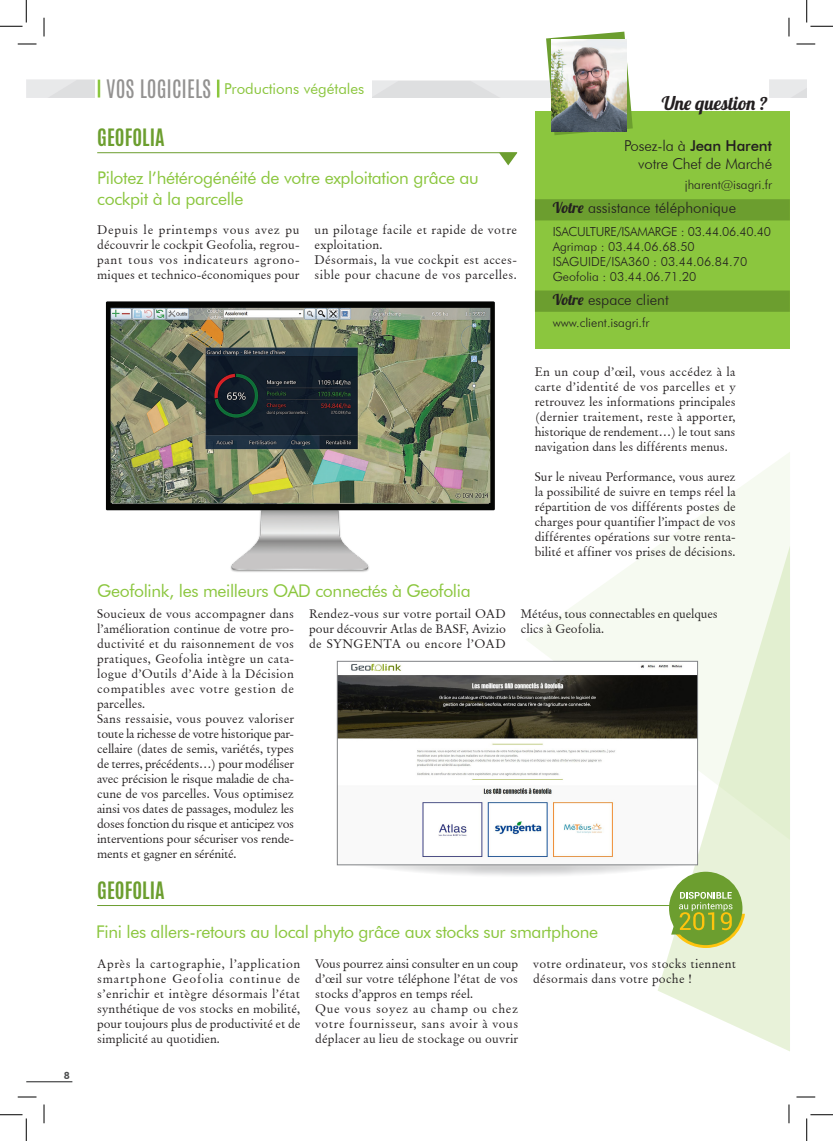
<style>
.page{position:relative;width:833px;height:1141px;background:#fff}
.page>*{position:absolute;margin:0;border:0;box-sizing:border-box;transform-origin:0 0}
.t1{font:700 20px "Antonio";color:#6c9e2f}
.t2{font:18.75px "Lobster 1.4";color:#231f20}
.t3{font:17.5px/21px "Futura BT";letter-spacing:-.02em;color:#8bc63e}
.t4{font:300 15px/18px "Futura BT";color:#231f20;text-align:right}
.t5{font:15px "Futura BT";color:#8bc63e}
.t6{font:12.5px/15px "Baramond";color:#231f20;text-align:justify}
.t7{font:300 12.5px/15px "Futura BT";color:#231f20}
.t8{font:12.5px/15px "Baramond";letter-spacing:.03em;color:#231f20}
.t9{font:12.5px/15px "Baramond";letter-spacing:.02em;color:#231f20}
.t10{font:800 10px "Futura BT";color:#4b4c4d}
.s1{font-family:"Antonio";font-size:21.25px;color:#939291}
.s2{font-weight:500}
.s3{font-family:"Lobster 1.4";font-weight:400}
</style>
<div class="page">
<svg style="left:525px;top:453px;width:264px;height:208px"></svg>
<svg style="left:657px;top:545px;width:132px;height:506px"></svg>
<svg style="left:769px;top:80px;width:37px;height:17px"></svg>
<svg style="left:26px;top:80px;width:74px;height:17px"></svg>
<svg style="left:217px;top:80px;width:2px;height:17px"></svg>
<svg style="left:498px;top:153px;width:19px;height:12px"></svg>
<hr style="left:97px;top:152px;width:419px;height:1px;background:#6c9e2f">
<hr style="left:97px;top:905px;width:638px;height:1px;background:#6c9e2f">
<div style="left:668px;top:871px;width:74px;height:74px;background:#6c9e2f;border-radius:50%"></div>
<svg style="left:670px;top:891px;width:74px;height:56px"></svg>
<img style="left:105px;top:301px;width:390px;height:271px">
<div style="left:534px;top:111px;width:255px;height:238px;background:#8bc63e"></div>
<div style="left:534px;top:199px;width:255px;height:21px;background:#6c9e2f"></div>
<div style="left:534px;top:290px;width:255px;height:22px;background:#6c9e2f"></div>
<svg style="left:372px;top:32px;width:260px;height:103px"></svg>
<img style="left:551px;top:39px;width:74px;height:92px">
<svg style="left:337px;top:864px;width:360px;height:14px"></svg>
<img style="left:339px;top:663px;width:356px;height:199px">
<div style="left:337px;top:661px;width:360px;height:203px;border:1px solid #808285"></div>
<hr style="left:26px;top:1080px;width:46px;height:2px;background:#4b4c4d">
<svg style="left:18px;top:43px;width:18px;height:2px"></svg>
<svg style="left:796px;top:43px;width:18px;height:2px"></svg>
<svg style="left:18px;top:1096px;width:18px;height:1px"></svg>
<svg style="left:796px;top:1096px;width:18px;height:1px"></svg>
<svg style="left:43px;top:18px;width:2px;height:18px"></svg>
<svg style="left:43px;top:1104px;width:2px;height:19px"></svg>
<svg style="left:788px;top:18px;width:1px;height:18px"></svg>
<svg style="left:788px;top:1104px;width:1px;height:19px"></svg>
<svg style="left:0;top:0;width:27px;height:27px"></svg>
<svg style="left:0;top:1114px;width:27px;height:26px"></svg>
<svg style="left:806px;top:0;width:26px;height:27px"></svg>
<svg style="left:806px;top:1114px;width:26px;height:26px"></svg>
<p class="t10" style="left:64px;top:1068px;width:8px">8</p>
<p class="t5" style="left:106px;top:79px;width:259px"><span class="s1">VOS LOGICIELS</span> Productions végétales</p>
<h1 class="t1" style="left:97px;top:122px;width:69px">GEOFOLIA</h1>
<h3 class="t3" style="left:97px;top:167px;width:383px">Pilotez l’hétérogénéité de votre exploitation grâce au cockpit à la parcelle</h3>
<p class="t6" style="left:97px;top:222px;width:204px">Depuis le printemps vous avez pu découvrir le cockpit Geofolia, regrou&shy;pant tous vos indicateurs agrono&shy;miques et technico-économiques pour</p>
<p class="t8" style="left:314px;top:222px;width:204px">un pilotage facile et rapide de votre exploitation.<br>Désormais, la vue cockpit est acces&shy;sible pour chacune de vos parcelles.</p>
<h3 class="t3" style="left:97px;top:580px;width:375px">Geofolink, les meilleurs OAD connectés à Geofolia</h3>
<h2 class="t2" style="left:661px;top:92px;width:107px">Une question ?</h2>
<p class="t4" style="left:623px;top:137px;width:149px">Posez-la à <span class="s2">Jean Harent </span>votre Chef de Marché</p>
<p class="t7" style="left:684px;top:177px;width:89px">jharent@isagri.fr</p>
<p class="t4" style="left:552px;top:199px;width:185px"><span class="s3">Votre</span> assistance téléphonique</p>
<p class="t7" style="left:552px;top:224px;width:220px">ISACULTURE/ISAMARGE : 03.44.06.40.40<br>Agrimap : 03.44.06.68.50<br>ISAGUIDE/ISA360 : 03.44.06.84.70<br>Geofolia : 03.44.06.71.20</p>
<p class="t4" style="left:552px;top:290px;width:118px"><span class="s3">Votre</span> espace client</p>
<p class="t7" style="left:552px;top:315px;width:98px">www.client.isagri.fr</p>
<p class="t6" style="left:534px;top:364px;width:202px">En un coup d’œil, vous accédez à la carte d’identité de vos parcelles et y retrouvez les informations principales (dernier traitement, reste à apporter, historique de rendement…) le tout sans navigation dans les différents menus.</p>
<p class="t6" style="left:534px;top:469px;width:202px">Sur le niveau Performance, vous aurez la possibilité de suivre en temps réel la répartition de vos différents postes de charges pour quantifier l’impact de vos différentes opérations sur votre renta&shy;bilité et affiner vos prises de décisions.</p>
<p class="t6" style="left:97px;top:606px;width:198px;text-align:left">Soucieux de vous accompagner dans l’amélioration continue de votre pro&shy;ductivité et du raisonnement de vos pratiques, Geofolia intègre un cata&shy;logue d’Outils d’Aide à la Décision compatibles avec votre gestion de parcelles.<br>Sans ressaisie, vous pouvez valoriser toute la richesse de votre historique par&shy;cellaire (dates de semis, variétés, types de terres, précédents…) pour modéliser avec précision le risque maladie de cha&shy;cune de vos parcelles. Vous optimisez ainsi vos dates de passages, modulez les doses fonction du risque et anticipez vos interventions pour sécuriser vos rende&shy;ments et gagner en sérénité.</p>
<p class="t6" style="left:309px;top:606px;width:198px">Rendez-vous sur votre portail OAD pour découvrir Atlas de BASF, Avizio de SYNGENTA ou encore l’OAD</p>
<p class="t6" style="left:520px;top:606px;width:198px">Météus, tous connectables en quelques clics à Geofolia.</p>
<h1 class="t1" style="left:97px;top:875px;width:69px">GEOFOLIA</h1>
<h3 class="t3" style="left:96px;top:921px;width:503px">Fini les allers-retours au local phyto grâce aux stocks sur smartphone</h3>
<p class="t6" style="left:97px;top:956px;width:204px">Après la cartographie, l’application smartphone Geofolia continue de s’enrichir et intègre désormais l’état synthétique de vos stocks en mobilité, pour toujours plus de productivité et de simplicité au quotidien.</p>
<p class="t6" style="left:315px;top:956px;width:204px;text-align:left">Vous pourrez ainsi consulter en un coup d’œil sur votre téléphone l’état de vos stocks d’appros en temps réel.<br>Que vous soyez au champ ou chez votre fournisseur, sans avoir à vous déplacer au lieu de stockage ou ouvrir</p>
<p class="t9" style="left:533px;top:956px;width:204px">votre ordinateur, vos stocks tiennent désormais dans votre poche !</p>
</div>
